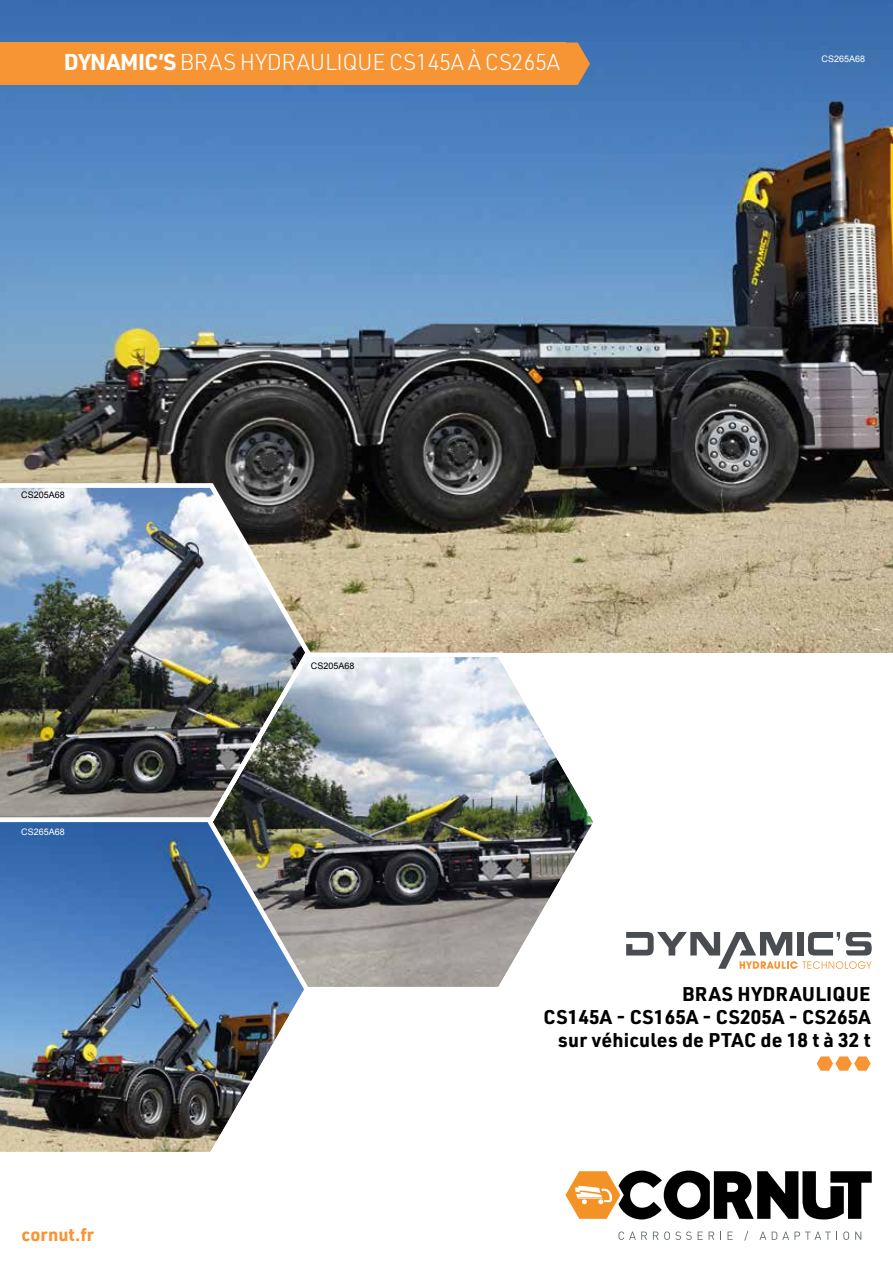
<style>
.page{position:relative;width:893px;height:1263px;background:#fff}
.page>*{position:absolute;margin:0;border:0;box-sizing:border-box;transform-origin:0 0}
.t1{font:300 22.5px "URWDIN";letter-spacing:-.02em;color:#fff}
.t2{font:700 19.5px/23.4px "URWDIN";letter-spacing:.01em;color:#000;text-align:right}
.t3{font:700 18px "URWDIN";color:#f79433}
.t4{font:9px "Arial";color:#fff}
.t5{font:9px "Arial";color:#000}
.s1{font-weight:700}
</style>
<div class="page">
<img style="left:0;top:0;width:893px;height:653px">
<div style="left:0;top:43px;width:565px;height:42px;background:#f79433"></div>
<svg style="left:565px;top:43px;width:25px;height:42px"></svg>
<img style="left:0;top:824px;width:301px;height:328px">
<svg style="left:618px;top:1231px;width:29px;height:9px"></svg>
<svg style="left:653px;top:1231px;width:39px;height:9px"></svg>
<svg style="left:698px;top:1231px;width:5px;height:9px"></svg>
<svg style="left:709px;top:1231px;width:5px;height:9px"></svg>
<svg style="left:727px;top:1231px;width:6px;height:9px"></svg>
<svg style="left:744px;top:1231px;width:4px;height:10px"></svg>
<svg style="left:759px;top:1231px;width:7px;height:9px"></svg>
<svg style="left:772px;top:1231px;width:65px;height:9px"></svg>
<svg style="left:843px;top:1231px;width:6px;height:9px"></svg>
<svg style="left:855px;top:1231px;width:6px;height:9px"></svg>
<svg style="left:565px;top:1170px;width:307px;height:49px"></svg>
<img style="left:204px;top:649px;width:398px;height:346px">
<img style="left:0;top:479px;width:314px;height:345px">
<svg style="left:816px;top:1056px;width:55px;height:15px"></svg>
<svg style="left:626px;top:932px;width:246px;height:37px"></svg>
<p class="t1" style="left:64px;top:48px;width:498px"><span class="s1">DYNAMIC’S</span> BRAS HYDRAULIQUE CS145A À CS265A</p>
<p class="t5" style="left:21px;top:489px;width:45px">CS205A68</p>
<p class="t4" style="left:21px;top:825px;width:45px">CS265A68</p>
<p class="t5" style="left:311px;top:660px;width:45px">CS205A68</p>
<p class="t4" style="left:821px;top:53px;width:45px">CS265A68</p>
<p class="t3" style="left:21px;top:1222px;width:74px">cornut.fr</p>
<p class="t2" style="left:543px;top:981px;width:329px">BRAS HYDRAULIQUE<br>CS145A - CS165A - CS205A - CS265A sur véhicules de PTAC de 18 t à 32 t</p>
</div>
